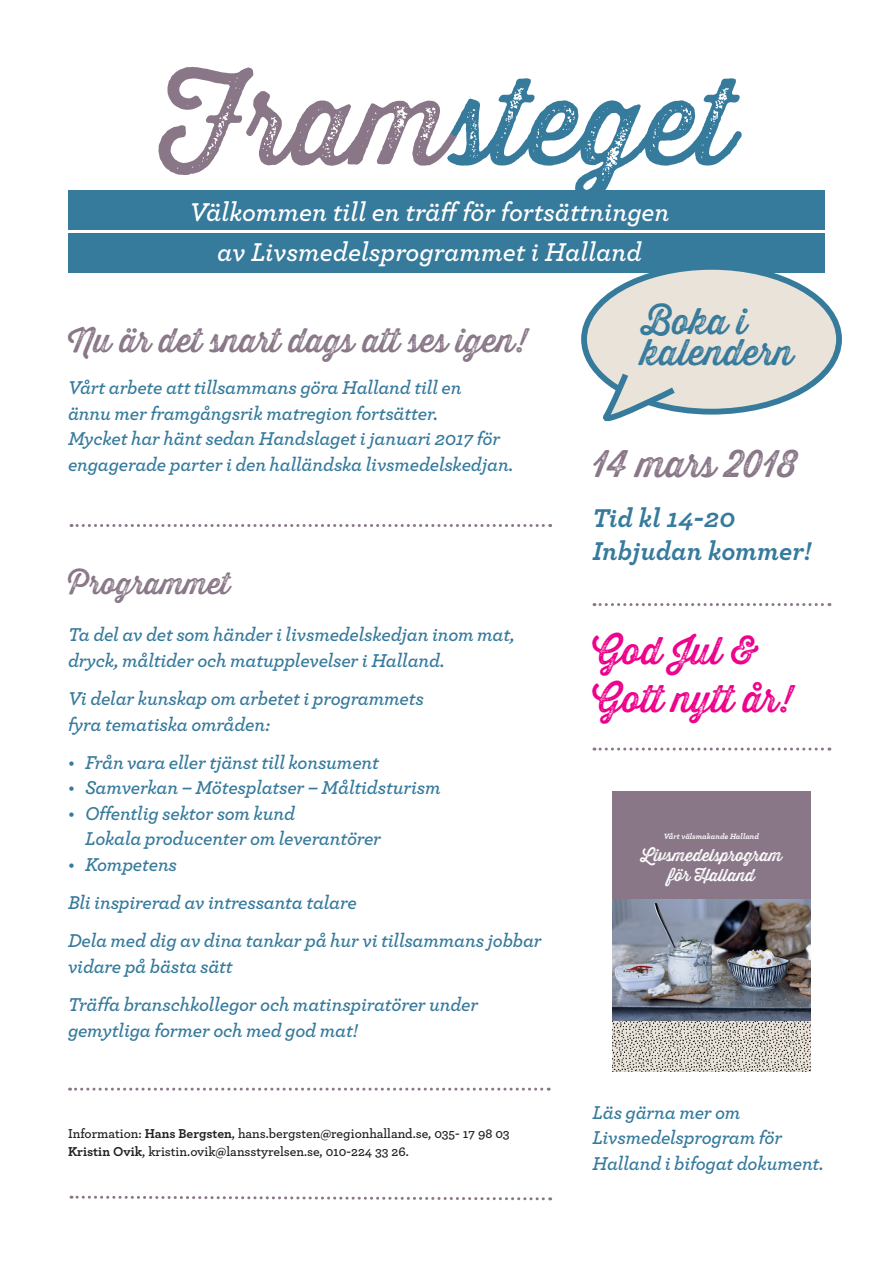
<style>
.page{position:relative;width:893px;height:1263px;background:#fff}
.page>*{position:absolute;margin:0;border:0;box-sizing:border-box;transform-origin:0 0}
.t1{font:118.95px "Thirsty Rough Reg Two";color:#367a9c}
.t2{font:37.5px/48px "Thirsty Rough Reg Two";color:#ed028c}
.t3{font:37.5px "Thirsty Rough Reg Two";color:#897788}
.t4{font:36px/31px "Thirsty Rough Reg Two";color:#367a9c}
.t5{font:33px "Thirsty Rough Reg Two";color:#897788}
.t6{font:30px "Thirsty Rough Reg Two";color:#897788}
.t7{font:italic 600 27px/40.2px "Archer";color:#fff;text-align:center}
.t8{font:italic 700 27px/33px "Archer";color:#367a9c}
.t9{font:italic 600 19.5px/25.5px "Archer";letter-spacing:-.01em;color:#367a9c}
.t10{font:16.65px/20px "Thirsty Rough Reg Two";color:#fff;text-align:center}
.t11{font:600 13.5px/18px "Archer";color:#231f20}
.t12{font:italic 700 7.95px "Archer";letter-spacing:-.005em;color:#fff}
.s1{color:#897788}
.s2{font-weight:700}
</style>
<div class="page">
<div style="left:68px;top:191px;width:757px;height:39px;background:#367a9c"></div>
<div style="left:68px;top:234px;width:757px;height:39px;background:#367a9c"></div>
<svg style="left:71px;top:524px;width:480px;height:3px"></svg>
<svg style="left:71px;top:1195px;width:480px;height:6px"></svg>
<svg style="left:70px;top:1088px;width:479px;height:3px"></svg>
<svg style="left:594px;top:747px;width:236px;height:3px"></svg>
<svg style="left:594px;top:603px;width:236px;height:3px"></svg>
<svg style="left:612px;top:1020px;width:199px;height:52px;fill:#e5dfd6"></svg>
<div style="left:612px;top:791px;width:199px;height:151px;background:#897788"></div>
<img style="left:612px;top:899px;width:199px;height:121px">
<svg style="left:581px;top:269px;width:261px;height:153px"></svg>
<h1 class="t1" style="left:159px;top:34px;width:577px"><span class="s1">Fram</span>steget</h1>
<h3 class="t7" style="left:189px;top:190px;width:482px">Välkommen till en träff för fortsättningen av Livsmedelsprogrammet i Halland</h3>
<h3 class="t5" style="left:68px;top:316px;width:460px">Nu är det snart dags att ses igen!</h3>
<p class="t9" style="left:68px;top:373px;width:447px">Vårt arbete att tillsammans göra Halland till en<br>ännu mer framgångsrik matregion fortsätter.<br>Mycket har hänt sedan Handslaget i januari 2017 för engagerade parter i den halländska livsmedelskedjan.</p>
<h3 class="t6" style="left:68px;top:561px;width:163px">Programmet</h3>
<p class="t9" style="left:68px;top:621px;width:448px">Ta del av det som händer i livsmedelskedjan inom mat, dryck, måltider och matupplevelser i Halland.</p>
<p class="t9" style="left:68px;top:684px;width:357px">Vi delar kunskap om arbetet i programmets fyra tematiska områden:</p>
<p class="t9" style="left:68px;top:748px;width:312px">• Från vara eller tjänst till konsument</p>
<p class="t9" style="left:68px;top:774px;width:374px">• Samverkan – Mötesplatser – Måltidsturism</p>
<p class="t9" style="left:85px;top:799px;width:298px;text-indent:-17px">• Offentlig sektor som kund<br>Lokala producenter om leverantörer</p>
<p class="t9" style="left:68px;top:844px;width:475px;line-height:38.2px">• Kompetens<br>Bli inspirerad av intressanta talare<br>Dela med dig av dina tankar på hur vi tillsammans jobbar</p>
<p class="t9" style="left:68px;top:946px;width:412px;line-height:38.2px">vidare på bästa sätt<br>Träffa branschkollegor och matinspiratörer under</p>
<p class="t9" style="left:68px;top:1016px;width:291px">gemytliga former och med god mat!</p>
<p class="t11" style="left:68px;top:1123px;width:443px">Information: <span class="s2">Hans Bergsten</span>, hans.bergsten@regionhalland.se, 035- 17 98 03<br><span class="s2">Kristin Ovik</span>, kristin.ovik@lansstyrelsen.se, 010-224 33 26.</p>
<h3 class="t4" style="left:642px;top:306px;width:153px">Boka i kalendern</h3>
<h2 class="t3" style="left:592px;top:436px;width:206px">14 mars 2018</h2>
<h3 class="t8" style="left:592px;top:500px;width:220px">Tid kl 14-20<br>Inbjudan kommer!</h3>
<h2 class="t2" style="left:592px;top:626px;width:201px">God Jul &amp;<br>Gott nytt år!</h2>
<p class="t12" style="left:664px;top:830px;width:97px">Vårt välsmakande Halland</p>
<p class="t10" style="left:641px;top:844px;width:142px">Livsmedelsprogram för Halland</p>
<p class="t9" style="left:592px;top:1098px;width:233px">Läs gärna mer om<br>Livsmedelsprogram för<br>Halland i bifogat dokument.</p>
</div>
